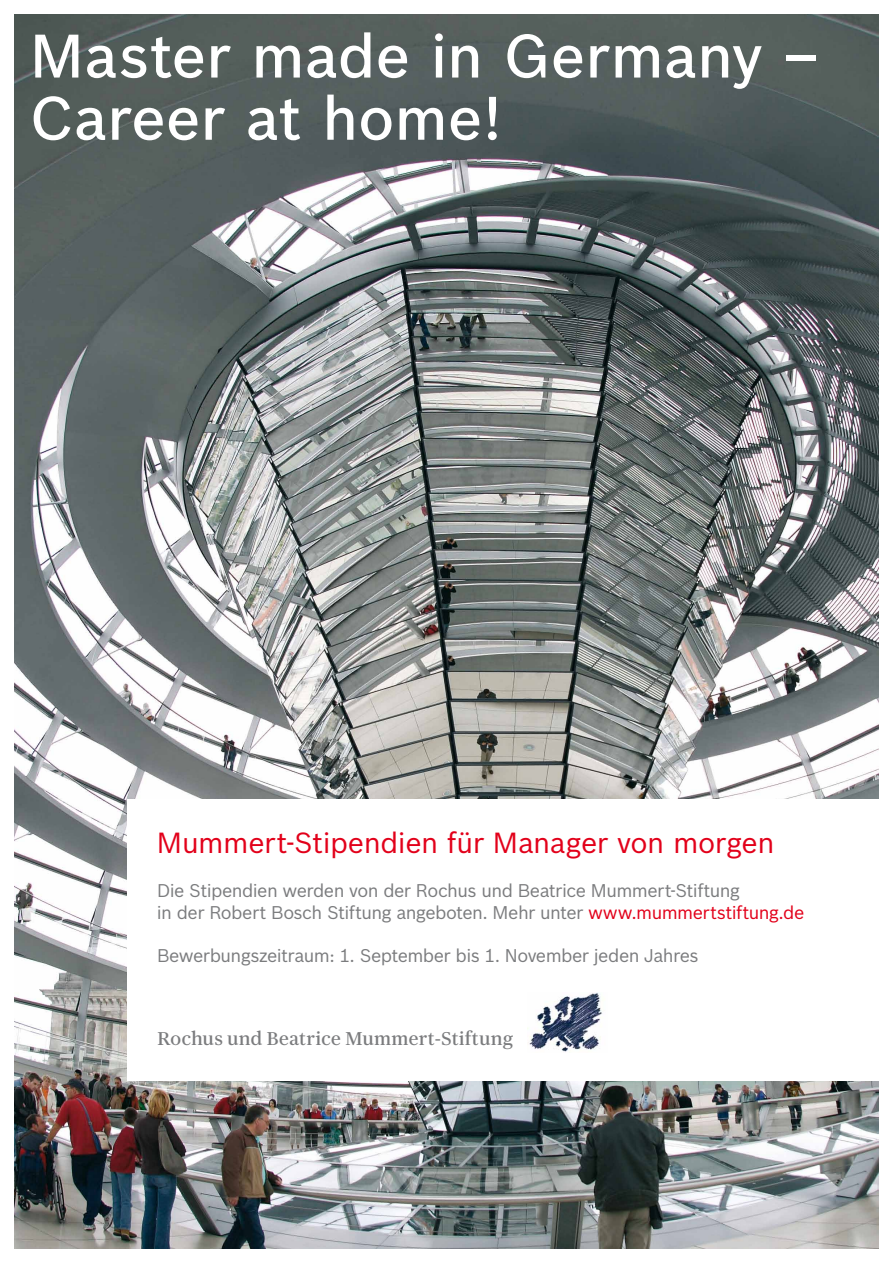
<style>
.page{position:relative;width:893px;height:1263px;background:#fff}
.page>*{position:absolute;margin:0;border:0;box-sizing:border-box;transform-origin:0 0}
.t1{font:500 60px/62.2px "Bosch Sans";color:#fff}
.t2{font:28.5px "Bosch Sans";letter-spacing:-.015em;color:#e2001a}
.t3{font:18.67px "Bosch Serif";color:#7b7c7e}
.t4{font:18px/21.8px "Bosch Sans";letter-spacing:-.03em;color:#7b7c7e}
.s1{color:#e2001a}
</style>
<div class="page">
<img style="left:15px;top:15px;width:863px;height:1233px">
<div style="left:128px;top:799px;width:765px;height:281px;background:#fff"></div>
<img style="left:529px;top:992px;width:73px;height:60px">
<h1 class="t1" style="left:30px;top:24px;width:791px">Master made in Germany –<br>Career at home!</h1>
<h2 class="t2" style="left:157px;top:825px;width:619px">Mummert-Stipendien für Manager von morgen</h2>
<p class="t4" style="left:157px;top:879px;width:649px">Die Stipendien werden von der Rochus und Beatrice Mummert-Stiftung<br>in der Robert Bosch Stiftung angeboten. Mehr unter <span class="s1">www.mummertstiftung.de</span></p>
<p class="t4" style="left:157px;top:944px;width:543px">Bewerbungszeitraum: 1. September bis 1. November jeden Jahres</p>
<p class="t3" style="left:157px;top:1026px;width:358px">Rochus und Beatrice Mummert-Stiftung</p>
</div>
